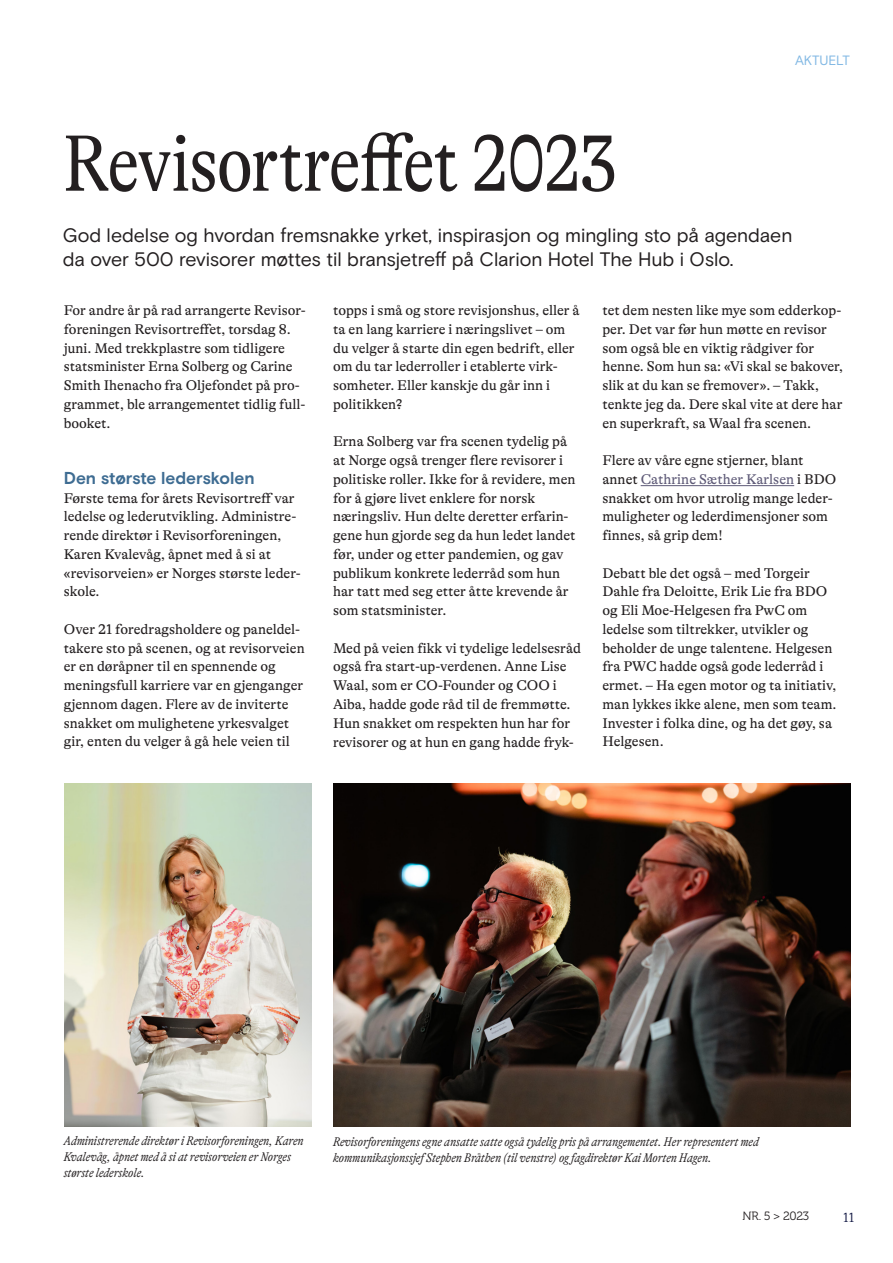
<style>
.page{position:relative;width:893px;height:1263px;background:#fff}
.page>*{position:absolute;margin:0;border:0;box-sizing:border-box;transform-origin:0 0}
.t1{font:300 condensed 81px "GT Alpina";letter-spacing:-.025em;color:#231f20}
.t2{font:19.5px/24px "Basis Grotesque Pro";letter-spacing:-.005em;color:#231f20}
.t3{font:700 17.25px "Basis Grotesque Pro";color:#3e6c92}
.t4{font:14.25px/18.8px "GT Alpina";color:#231f20}
.t5{font:13.5px "Basis Grotesque Pro";letter-spacing:-.01em;color:#83b9e4}
.t6{font:300 13.5px "GT Alpina";color:#131944}
.t7{font:italic 300 condensed 12.75px/15.8px "GT Alpina";color:#231f20}
.t8{font:12px "Museo 300";letter-spacing:-.025em;color:#231f20}
.s1{color:#5e5a77}
</style>
<div class="page">
<img style="left:64px;top:784px;width:248px;height:343px">
<img style="left:333px;top:784px;width:517px;height:343px">
<hr style="left:641px;top:485px;width:153px;height:1px;background:#5e5a77">
<p class="t5" style="left:795px;top:52px;width:56px">aktuelt</p>
<h1 class="t1" style="left:63px;top:118px;width:556px">Revisortreffet 2023</h1>
<h2 class="t2" style="left:63px;top:224px;width:731px">God ledelse og hvordan fremsnakke yrket, inspirasjon og mingling sto på agendaen da over 500 revisorer møttes til bransjetreff på Clarion Hotel The Hub i Oslo.</h2>
<p class="t4" style="left:64px;top:301px;width:244px">For andre år på rad arrangerte Revisor&shy;foreningen Revisortreffet, torsdag 8. juni. Med trekkplastre som tidligere statsminister Erna Solberg og Carine Smith Ihenacho fra Oljefondet på pro&shy;grammet, ble arrangementet tidlig full&shy;booket.</p>
<p class="t3" style="left:64px;top:468px;width:192px">Den største lederskolen</p>
<p class="t4" style="left:64px;top:489px;width:239px">Første tema for årets Revisortreff var ledelse og lederutvikling. Administre&shy;rende direktør i Revisorforeningen, Karen Kvalevåg, åpnet med å si at «revisorveien» er Norges største leder&shy;skole.</p>
<p class="t4" style="left:64px;top:620px;width:243px">Over 21 foredragsholdere og paneldel&shy;takere sto på scenen, og at revisorveien er en døråpner til en spennende og meningsfull karriere var en gjenganger gjennom dagen. Flere av de inviterte snakket om mulighetene yrkesvalget gir, enten du velger å gå hele veien til</p>
<p class="t4" style="left:333px;top:301px;width:248px">topps i små og store revisjonshus, eller å ta en lang karriere i næringslivet – om du velger å starte din egen bedrift, eller om du tar lederroller i etablerte virk&shy;somheter. Eller kanskje du går inn i politikken?</p>
<p class="t4" style="left:333px;top:432px;width:244px">Erna Solberg var fra scenen tydelig på at Norge også trenger flere revisorer i politiske roller. Ikke for å revidere, men for å gjøre livet enklere for norsk næringsliv. Hun delte deretter erfarin&shy;gene hun gjorde seg da hun ledet landet før, under og etter pandemien, og gav publikum konkrete lederråd som hun har tatt med seg etter åtte krevende år som statsminister.</p>
<p class="t4" style="left:333px;top:639px;width:250px">Med på veien fikk vi tydelige ledelsesråd også fra start-up-verdenen. Anne Lise Waal, som er CO-Founder og COO i Aiba, hadde gode råd til de fremmøtte.<br>Hun snakket om respekten hun har for revisorer og at hun en gang hadde fryk-</p>
<p class="t4" style="left:602px;top:301px;width:242px">tet dem nesten like mye som edderkop&shy;per. Det var før hun møtte en revisor som også ble en viktig rådgiver for henne. Som hun sa: «Vi skal se bakover, slik at du kan se fremover». – Takk, tenkte jeg da. Dere skal vite at dere har en superkraft, sa Waal fra scenen.</p>
<p class="t4" style="left:602px;top:451px;width:235px">Flere av våre egne stjerner, blant annet <span class="s1">Cathrine Sæther Karlsen</span> i BDO snakket om hvor utrolig mange leder&shy;muligheter og lederdimensjoner som finnes, så grip dem!</p>
<p class="t4" style="left:602px;top:564px;width:236px">Debatt ble det også – med Torgeir<br>Dahle fra Deloitte, Erik Lie fra BDO og Eli Moe-Helgesen fra PwC om ledelse som tiltrekker, utvikler og beholder de unge talentene. Helgesen fra PWC hadde også gode lederråd i ermet. – Ha egen motor og ta initiativ, man lykkes ikke alene, men som team.<br>Invester i folka dine, og ha det gøy, sa<br>Helgesen.</p>
<p class="t7" style="left:64px;top:1133px;width:241px">Administrerende direktør i Revisorforeningen, Karen<br>Kvalevåg, åpnet med å si at revisorveien er Norges største lederskole.</p>
<p class="t7" style="left:333px;top:1134px;width:427px">Revisorforeningens egne ansatte satte også tydelig pris på arrangementet. Her representert med kommunikasjonssjef Stephen Bråthen (til venstre) og fagdirektør Kai Morten Hagen.</p>
<p class="t8" style="left:742px;top:1210px;width:68px">NR. 5 &gt; 2023</p>
<p class="t6" style="left:843px;top:1210px;width:13px">11</p>
</div>
